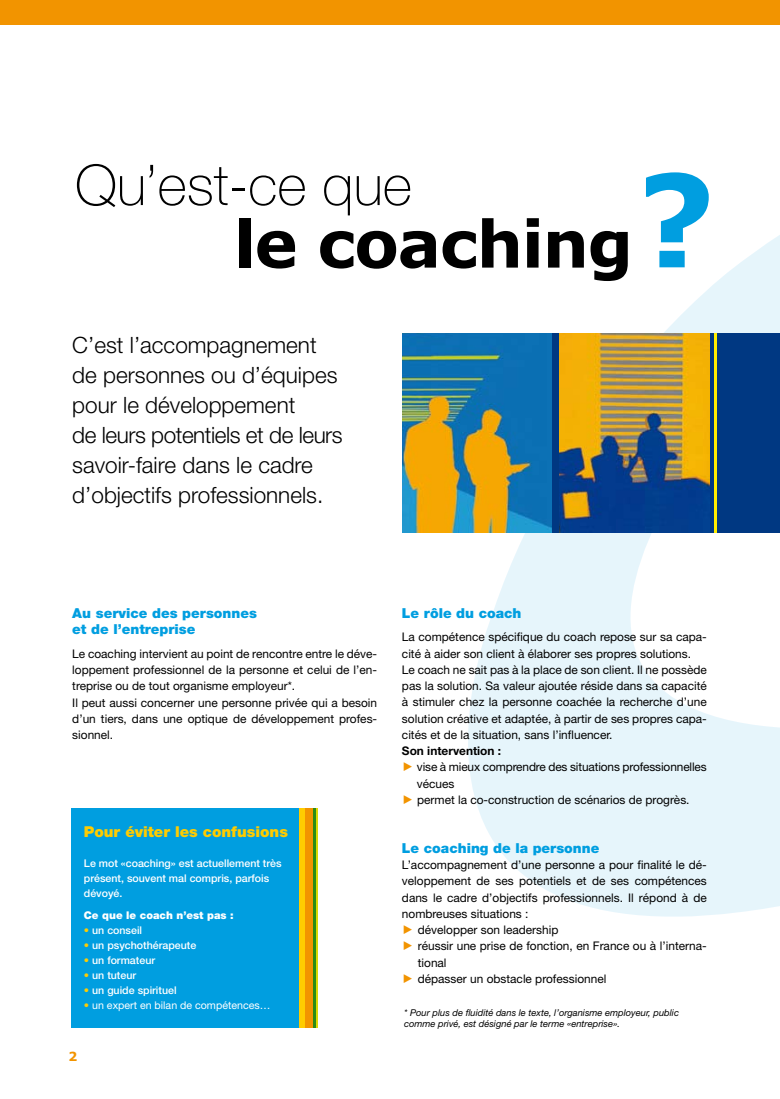
<style>
.page{position:relative;width:780px;height:1099px;background:#fff}
.page>*{position:absolute;margin:0;border:0;box-sizing:border-box;transform-origin:0 0}
.t1{font:700 65px "Verdana";letter-spacing:-.02em;color:#000}
.t2{font:100 56.25px "Helvetica Neue";color:#000}
.t3{font:300 22.5px/30px "Helvetica Neue";color:#000}
.t4{font:900 15px "Helvetica Neue";color:#fc0}
.t5{font:900 13.75px/16.2px "Helvetica Neue";color:#009ee0}
.t6{font:700 12.5px "Verdana";color:#f29400}
.t7{font:11.88px/16.2px "Helvetica Neue";color:#000}
.t8{font:700 11.88px "Helvetica Neue";color:#000}
.t9{font:500 10.62px/15px "Helvetica Neue";color:#fff}
.t10{font:10.62px "Helvetica Neue";color:#fff}
.t11{font:900 10.62px "Helvetica Neue";color:#fff}
.t12{font:italic 9.38px/11.2px "Helvetica Neue";color:#000}
.s1{font-size:127.88px;color:#009ee0}
</style>
<div class="page">
<svg style="left:468px;top:236px;width:311px;height:680px;fill:#e6f5fb"></svg>
<div style="left:404px;top:333px;width:375px;height:199px;background:#003882"></div>
<img style="left:402px;top:333px;width:149px;height:199px">
<div style="left:0;top:1px;width:779px;height:23px;background:#f29400"></div>
<div style="left:71px;top:808px;width:229px;height:220px;background:#009ee0"></div>
<div style="left:303px;top:808px;width:12px;height:220px;background:#f29400"></div>
<div style="left:300px;top:808px;width:5px;height:220px;background:#fc0"></div>
<hr style="left:313px;top:808px;width:4px;height:220px;background:#2d8a16">
<hr style="left:316px;top:808px;width:1px;height:220px;background:#dbd900">
<hr style="left:714px;top:333px;width:3px;height:199px;background:#ffed00">
<img style="left:559px;top:333px;width:150px;height:199px">
<h2 class="t2" style="left:75px;top:153px;width:338px">Qu’est-ce que</h2>
<h1 class="t1" style="left:233px;top:202px;width:483px">le coaching<span class="s1">?</span></h1>
<h3 class="t3" style="left:72px;top:329px;width:272px">C’est l’accompagnement de personnes ou d’équipes pour le développement<br>de leurs potentiels et de leurs savoir-faire dans le cadre d’objectifs professionnels.</h3>
<p class="t5" style="left:72px;top:605px;width:186px">Au service des personnes et de l’entreprise</p>
<p class="t7" style="left:72px;top:645px;width:306px">Le coaching intervient au point de rencontre entre le déve&shy;loppement professionnel de la personne et celui de l’en&shy;treprise ou de tout organisme employeur*.<br>Il peut aussi concerner une personne privée qui a besoin d’un tiers, dans une optique de développement profes&shy;sionnel.</p>
<p class="t4" style="left:84px;top:822px;width:205px">Pour éviter les confusions</p>
<p class="t9" style="left:84px;top:855px;width:199px">Le mot «coaching» est actuellement très présent, souvent mal compris, parfois dévoyé.</p>
<p class="t11" style="left:84px;top:908px;width:151px">Ce que le coach n’est pas :</p>
<p class="t9" style="left:92px;top:922px;width:106px">un conseil<br>un psychothérapeute un formateur<br>un tuteur<br>un guide spirituel</p>
<p class="t10" style="left:92px;top:999px;width:180px">un expert en bilan de compétences…</p>
<p class="t6" style="left:69px;top:1048px;width:10px">2</p>
<p class="t5" style="left:402px;top:605px;width:121px">Le rôle du coach</p>
<p class="t7" style="left:402px;top:629px;width:306px">La compétence spécifique du coach repose sur sa capa&shy;cité à aider son client à élaborer ses propres solutions.<br>Le coach ne sait pas à la place de son client. Il ne possède pas la solution. Sa valeur ajoutée réside dans sa capacité à stimuler chez la personne coachée la recherche d’une solution créative et adaptée, à partir de ses propres capa&shy;cités et de la situation, sans l’influencer.</p>
<p class="t8" style="left:402px;top:743px;width:101px">Son intervention :</p>
<p class="t7" style="left:417px;top:759px;width:291px">vise à mieux comprendre des situations professionnelles vécues<br>permet la co-construction de scénarios de progrès.</p>
<p class="t5" style="left:402px;top:839px;width:199px">Le coaching de la personne</p>
<p class="t7" style="left:402px;top:856px;width:306px">L’accompagnement d’une personne a pour finalité le dé-</p>
<p class="t7" style="left:402px;top:872px;width:306px">veloppement de ses potentiels et de ses compétences</p>
<p class="t7" style="left:402px;top:889px;width:306px">dans le cadre d’objectifs professionnels. Il répond à de</p>
<p class="t7" style="left:402px;top:905px;width:128px">nombreuses situations :</p>
<p class="t7" style="left:418px;top:921px;width:142px">développer son leadership</p>
<p class="t7" style="left:418px;top:937px;width:290px">réussir une prise de fonction, en France ou à l’interna-</p>
<p class="t7" style="left:418px;top:954px;width:30px">tional</p>
<p class="t7" style="left:418px;top:970px;width:190px">dépasser un obstacle professionnel</p>
<p class="t12" style="left:404px;top:1006px;width:276px">* Pour plus de fluidité dans le texte, l’organisme employeur, public comme privé, est désigné par le terme «entreprise».</p>
</div>
